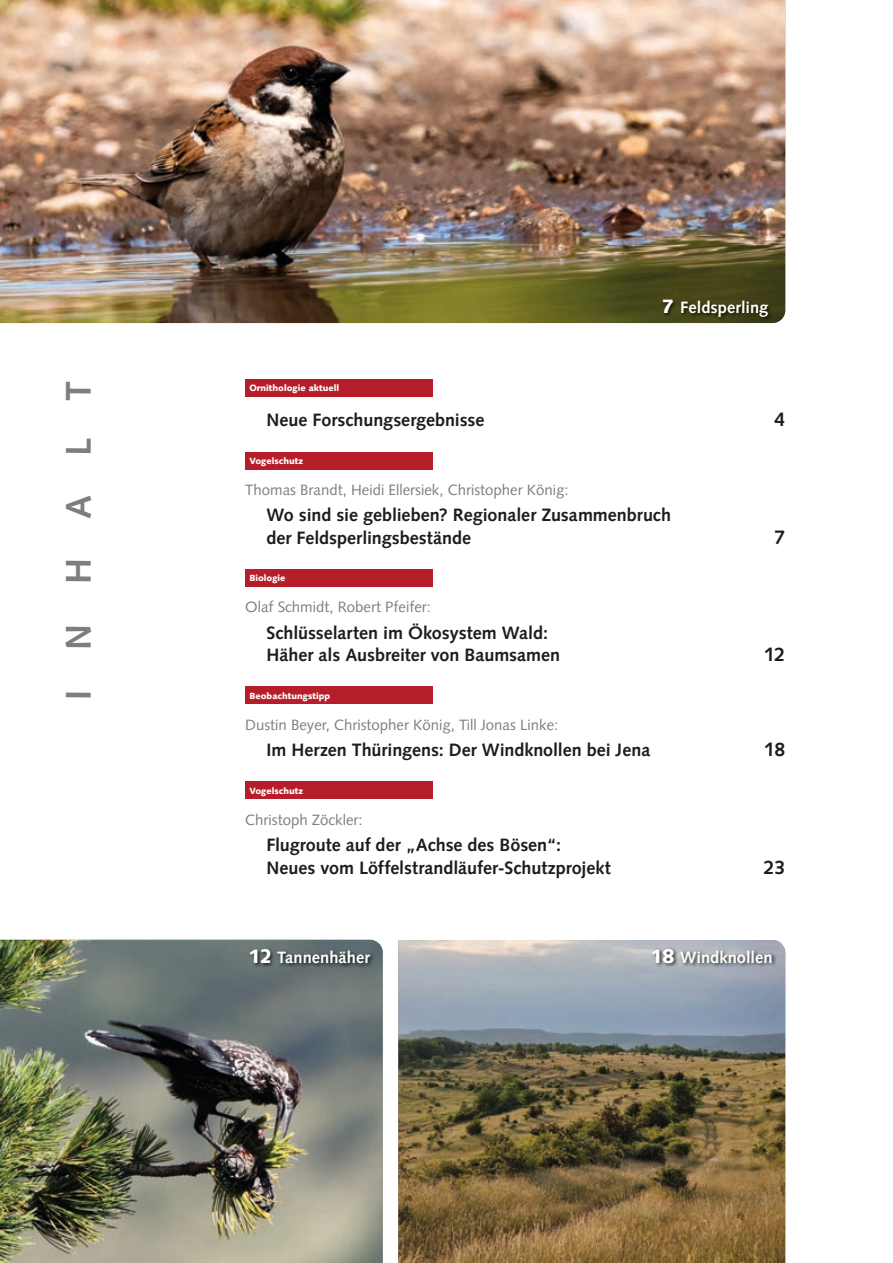
<style>
.page{position:relative;width:893px;height:1263px;background:#fff}
.page>*{position:absolute;margin:0;border:0;box-sizing:border-box;transform-origin:0 0}
.t1{font:700 36px "Syntax LT Std";letter-spacing:1.09em;color:#7e7e7a}
.t2{font:700 19.5px "Syntax LT Std";color:#1d1d1b}
.t3{font:700 18px/22.5px "Syntax LT Std";color:#1d1d1b}
.t4{font:700 16.5px "Syntax LT Std";color:#fff}
.t5{font:15px "Syntax LT Std";color:#7e7e7a}
.t6{font:900 9px "Syntax LT Std";color:#fff}
.s1{font-weight:900;font-size:19.5px}
</style>
<div class="page">
<img style="left:0;top:0;width:785px;height:323px">
<img style="left:398px;top:940px;width:387px;height:323px">
<img style="left:0;top:940px;width:383px;height:323px">
<div style="left:245px;top:379px;width:187px;height:18px;background:#b61f2a"></div>
<div style="left:245px;top:452px;width:187px;height:17px;background:#b61f2a"></div>
<div style="left:245px;top:569px;width:187px;height:18px;background:#b61f2a"></div>
<div style="left:245px;top:687px;width:187px;height:17px;background:#b61f2a"></div>
<div style="left:245px;top:781px;width:187px;height:18px;background:#b61f2a"></div>
<img style="left:661px;top:298px;width:112px;height:24px">
<img style="left:248px;top:947px;width:127px;height:21px">
<img style="left:650px;top:947px;width:127px;height:21px">
<hr style="left:892px;top:1117px;width:1px;height:146px;background:#b61f2a">
<p class="t4" style="left:661px;top:298px;width:108px"><span class="s1">7</span> Feldsperling</p>
<h1 class="t1" style="left:58px;top:700px;width:320px;rotate:-90deg">INHALT</h1>
<p class="t6" style="left:249px;top:383px;width:91px">Ornithologie aktuell</p>
<p class="t3" style="left:266px;top:409px;width:219px">Neue Forschungsergebnisse</p>
<p class="t2" style="left:774px;top:408px;width:12px">4</p>
<p class="t6" style="left:249px;top:455px;width:55px">Vogelschutz</p>
<p class="t5" style="left:245px;top:481px;width:325px">Thomas Brandt, Heidi Ellersiek, Christopher König:</p>
<p class="t3" style="left:266px;top:504px;width:406px">Wo sind sie geblieben? Regionaler Zusammenbruch der Feldsperlingsbestände</p>
<p class="t2" style="left:774px;top:526px;width:12px">7</p>
<p class="t6" style="left:249px;top:573px;width:38px">Biologie</p>
<p class="t5" style="left:245px;top:598px;width:187px">Olaf Schmidt, Robert Pfeifer:</p>
<p class="t3" style="left:266px;top:621px;width:295px">Schlüsselarten im Ökosystem Wald:<br>Häher als Ausbreiter von Baumsamen</p>
<p class="t2" style="left:764px;top:643px;width:22px">12</p>
<p class="t6" style="left:249px;top:690px;width:82px">Beobachtungstipp</p>
<p class="t5" style="left:245px;top:715px;width:315px">Dustin Beyer, Christopher König, Till Jonas Linke:</p>
<p class="t3" style="left:266px;top:739px;width:385px">Im Herzen Thüringens: Der Windknollen bei Jena</p>
<p class="t2" style="left:764px;top:738px;width:23px">18</p>
<p class="t6" style="left:249px;top:785px;width:55px">Vogelschutz</p>
<p class="t5" style="left:245px;top:810px;width:119px">Christoph Zöckler:</p>
<p class="t3" style="left:266px;top:834px;width:346px">Flugroute auf der „Achse des Bösen“:<br>Neues vom Löffelstrandläufer-Schutzprojekt</p>
<p class="t2" style="left:764px;top:856px;width:23px">23</p>
<p class="t4" style="left:249px;top:948px;width:123px"><span class="s1">12</span> Tannenhäher</p>
<p class="t4" style="left:650px;top:948px;width:124px"><span class="s1">18</span> Windknollen</p>
</div>
